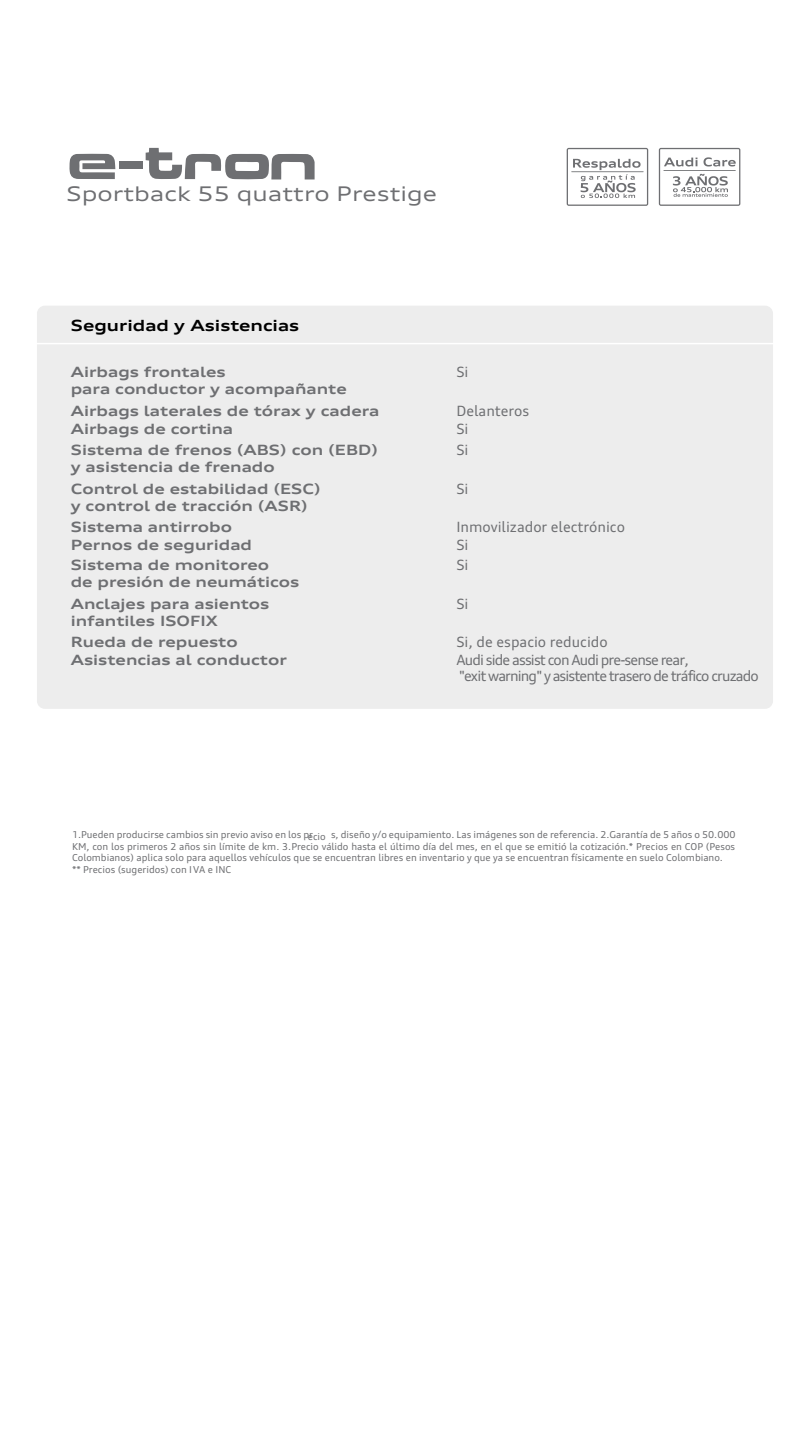
<style>
.page{position:relative;width:810px;height:1440px;background:#fff}
.page>*{position:absolute;margin:0;border:0;box-sizing:border-box;transform-origin:0 0}
.t1{font:expanded 20.33px "Audi Type";color:#6e6f72}
.t2{font:700 expanded 15.52px "Audi Type";color:#000}
.t3{font:700 expanded 14.25px/21.4px "Audi Type";color:#6e6f72}
.t4{font:14.25px/18.6px "Audi Type";letter-spacing:-.06em;color:#6e6f72}
.t5{font:14.25px "Audi Type";color:#6e6f72}
.t6{font:9.6px/11.5px "Audi Type";color:#6e6f72}
</style>
<div class="page">
<div style="left:37px;top:306px;width:736px;height:403px;background:#ededed;border-radius:8px"></div>
<hr style="left:28px;top:343px;width:754px;height:1px;background:#fff">
<svg style="left:567px;top:148px;width:81px;height:58px"></svg>
<svg style="left:659px;top:148px;width:81px;height:58px"></svg>
<svg style="left:69px;top:154px;width:46px;height:25px"></svg>
<svg style="left:146px;top:148px;width:169px;height:31px"></svg>
<div style="left:120px;top:161px;width:23px;height:8px;background:#6e6f72"></div>
<h1 class="t1" style="left:67px;top:181px;width:372px">Sportback 55 quattro Prestige</h1>
<h2 class="t2" style="left:71px;top:316px;width:230px">Seguridad y Asistencias</h2>
<h3 class="t3" style="left:71px;top:361px;width:156px">Airbags frontales</h3>
<h3 class="t4" style="left:456px;top:363px;width:14px">Si</h3>
<h3 class="t3" style="left:71px;top:378px;width:310px">para conductor y acompañante<br>Airbags laterales de tórax y cadera</h3>
<h3 class="t5" style="left:456px;top:402px;width:74px">Delanteros</h3>
<h3 class="t3" style="left:71px;top:418px;width:164px">Airbags de cortina</h3>
<h3 class="t4" style="left:456px;top:419px;width:14px">Si</h3>
<h3 class="t3" style="left:71px;top:439px;width:309px">Sistema de frenos (ABS) con (EBD)</h3>
<h3 class="t4" style="left:456px;top:440px;width:14px">Si</h3>
<h3 class="t3" style="left:71px;top:456px;width:251px;line-height:22px">y asistencia de frenado<br>Control de estabilidad (ESC)</h3>
<h3 class="t4" style="left:456px;top:480px;width:14px">Si</h3>
<h3 class="t3" style="left:71px;top:496px;width:239px;line-height:20.9px">y control de tracción (ASR)<br>Sistema antirrobo</h3>
<h3 class="t5" style="left:456px;top:518px;width:170px">Inmovilizador electrónico</h3>
<h3 class="t3" style="left:71px;top:534px;width:183px">Pernos de seguridad</h3>
<h3 class="t4" style="left:456px;top:536px;width:14px">Si</h3>
<h3 class="t3" style="left:71px;top:554px;width:200px">Sistema de monitoreo</h3>
<h3 class="t4" style="left:456px;top:555px;width:14px">Si</h3>
<h3 class="t3" style="left:71px;top:570px;width:230px;line-height:22.5px">de presión de neumáticos<br>Anclajes para asientos</h3>
<h3 class="t4" style="left:456px;top:595px;width:14px">Si</h3>
<h3 class="t3" style="left:71px;top:611px;width:168px;line-height:20.6px">infantiles ISOFIX<br>Rueda de repuesto</h3>
<h3 class="t3" style="left:71px;top:649px;width:218px">Asistencias al conductor</h3>
<h3 class="t4" style="left:456px;top:632px;width:234px">Si, de espacio reducido<br>Audi side assist con Audi pre-sense rear,</h3>
<h3 class="t4" style="left:459px;top:666px;width:301px">"exit warning" y asistente trasero de tráfico cruzado</h3>
<p class="t6" style="left:72px;top:829px;width:665px;text-indent:259px">s, diseño y/o equipamiento. Las imágenes son de referencia. 2.Garantía de 5 años o 50.000<br>KM, con los primeros 2 años sin límite de km. 3.Precio válido hasta el último día del mes, en el que se emitió la cotización.* Precios en COP (Pesos Colombianos) aplica solo para aquellos vehículos que se encuentran libres en inventario y que ya se encuentran físicamente en suelo Colombiano.<br>** Precios (sugeridos) con IVA e INC</p>
<p class="t6" style="left:72px;top:829px;width:255px">1.Pueden producirse cambios sin previo aviso en los pecio</p>
<p class="t6" style="left:309px;top:829px;width:5px">r</p>
</div>
